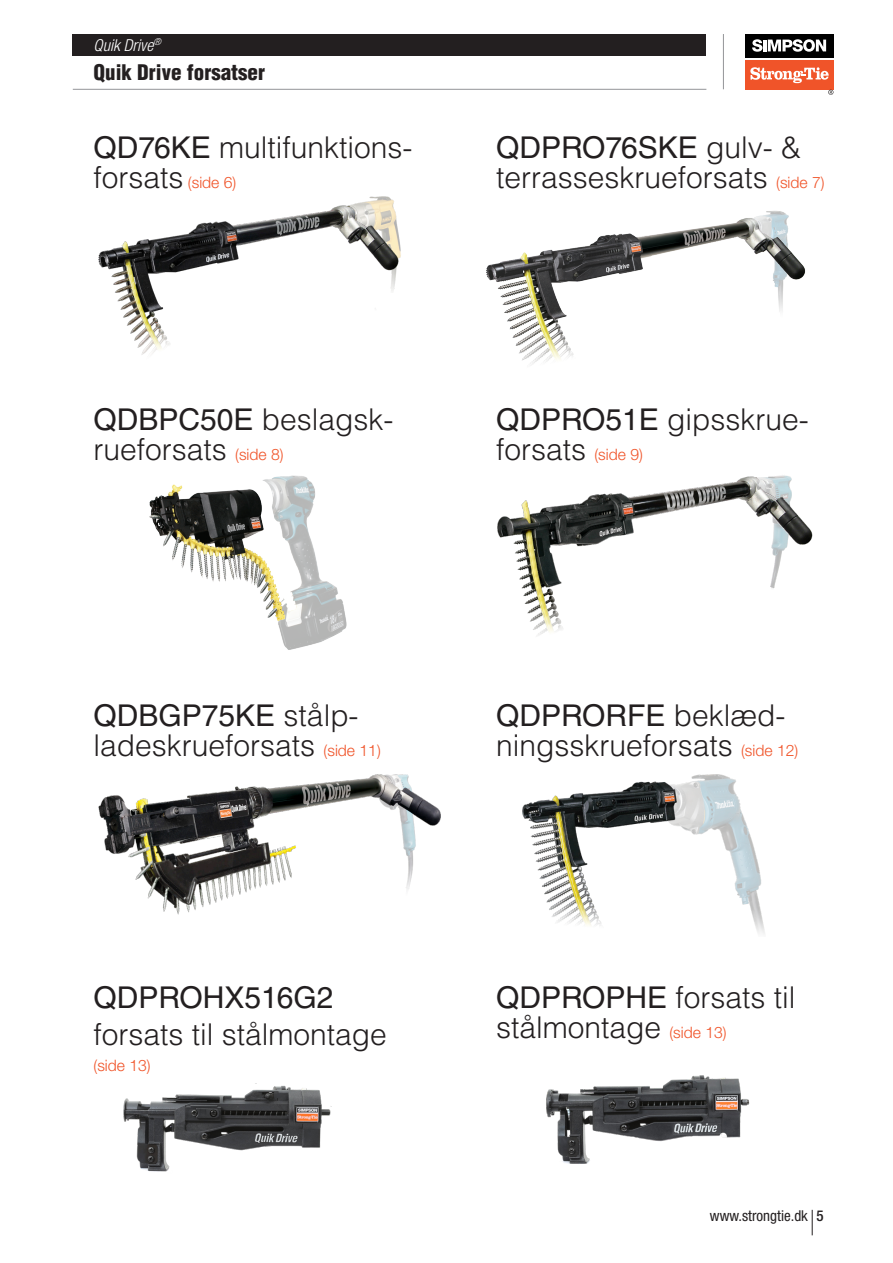
<style>
.page{position:relative;width:893px;height:1263px;background:#fff}
.page>*{position:absolute;margin:0;border:0;box-sizing:border-box;transform-origin:0 0}
.t1{font:300 30px/30px "Helvetica LT Std";color:#231f20}
.t2{font:30px "Helvetica LT Std";color:#231f20}
.t3{font:900 condensed 21px "Helvetica LT Std";color:#231f20}
.t4{font:italic 300 condensed 16.5px "Helvetica Neue LT Std";color:#fff}
.t5{font:300 15.75px "Helvetica Neue LT Std";color:#f05429}
.t6{font:condensed 15px "Helvetica Neue LT Std";color:#231f20}
.t7{font:500 condensed 15px "Helvetica Neue LT Std";color:#231f20}
.s1{font-weight:400}
.s2{font-family:"Helvetica Neue LT Std";font-size:15.75px;color:#f05429}
</style>
<div class="page">
<div style="left:72px;top:34px;width:634px;height:21px;background:#231f20"></div>
<hr style="left:73px;top:89px;width:633px;height:1px;background:#939598">
<hr style="left:723px;top:34px;width:1px;height:55px;background:#939598">
<svg style="left:812px;top:1210px;width:1px;height:25px"></svg>
<div style="left:745px;top:60px;width:88px;height:29px;background:#f05429"></div>
<div style="left:745px;top:34px;width:88px;height:23px;background:#000"></div>
<svg style="left:752px;top:39px;width:74px;height:13px"></svg>
<svg style="left:750px;top:67px;width:79px;height:16px"></svg>
<svg style="left:828px;top:90px;width:5px;height:5px"></svg>
<img style="left:98px;top:196px;width:303px;height:159px">
<img style="left:486px;top:211px;width:320px;height:153px">
<img style="left:263px;top:475px;width:84px;height:159px">
<img style="left:149px;top:482px;width:188px;height:168px">
<img style="left:497px;top:475px;width:316px;height:161px">
<img style="left:98px;top:774px;width:343px;height:141px">
<img style="left:522px;top:774px;width:243px;height:160px">
<img style="left:123px;top:1085px;width:209px;height:87px">
<img style="left:546px;top:1075px;width:204px;height:89px">
<p class="t4" style="left:94px;top:35px;width:69px">Quik Drive<sup>®</sup></p>
<p class="t3" style="left:94px;top:59px;width:173px">Quik Drive forsatser</p>
<p class="t1" style="left:94px;top:132px;width:320px"><span class="s1">QD76KE</span> multifunktions&shy;forsats <span class="s2">(side 6)</span></p>
<p class="t1" style="left:496px;top:132px;width:330px"><span class="s1">QDPRO76SKE</span> gulv- &amp; terrasseskrueforsats <span class="s2">(side 7)</span></p>
<p class="t1" style="left:94px;top:404px;width:302px"><span class="s1">QDBPC50E</span> beslagsk&shy;rueforsats <span class="s2">(side 8)</span></p>
<p class="t1" style="left:496px;top:404px;width:314px"><span class="s1">QDPRO51E</span> gipsskrue&shy;forsats <span class="s2">(side 9)</span></p>
<p class="t1" style="left:94px;top:700px;width:289px"><span class="s1">QDBGP75KE</span> stålp&shy;ladeskrueforsats <span class="s2">(side 11)</span></p>
<p class="t1" style="left:496px;top:700px;width:304px"><span class="s1">QDPRORFE</span> beklæd&shy;ningsskrueforsats <span class="s2">(side 12)</span></p>
<p class="t2" style="left:94px;top:980px;width:241px">QDPROHX516G2</p>
<p class="t1" style="left:94px;top:1019px;width:295px">forsats til stålmontage</p>
<p class="t5" style="left:94px;top:1055px;width:59px">(side 13)</p>
<p class="t1" style="left:496px;top:982px;width:301px"><span class="s1">QDPROPHE</span> forsats til stålmontage <span class="s2">(side 13)</span></p>
<p class="t6" style="left:710px;top:1206px;width:99px">www.strongtie.dk</p>
<p class="t7" style="left:816px;top:1206px;width:9px">5</p>
</div>
